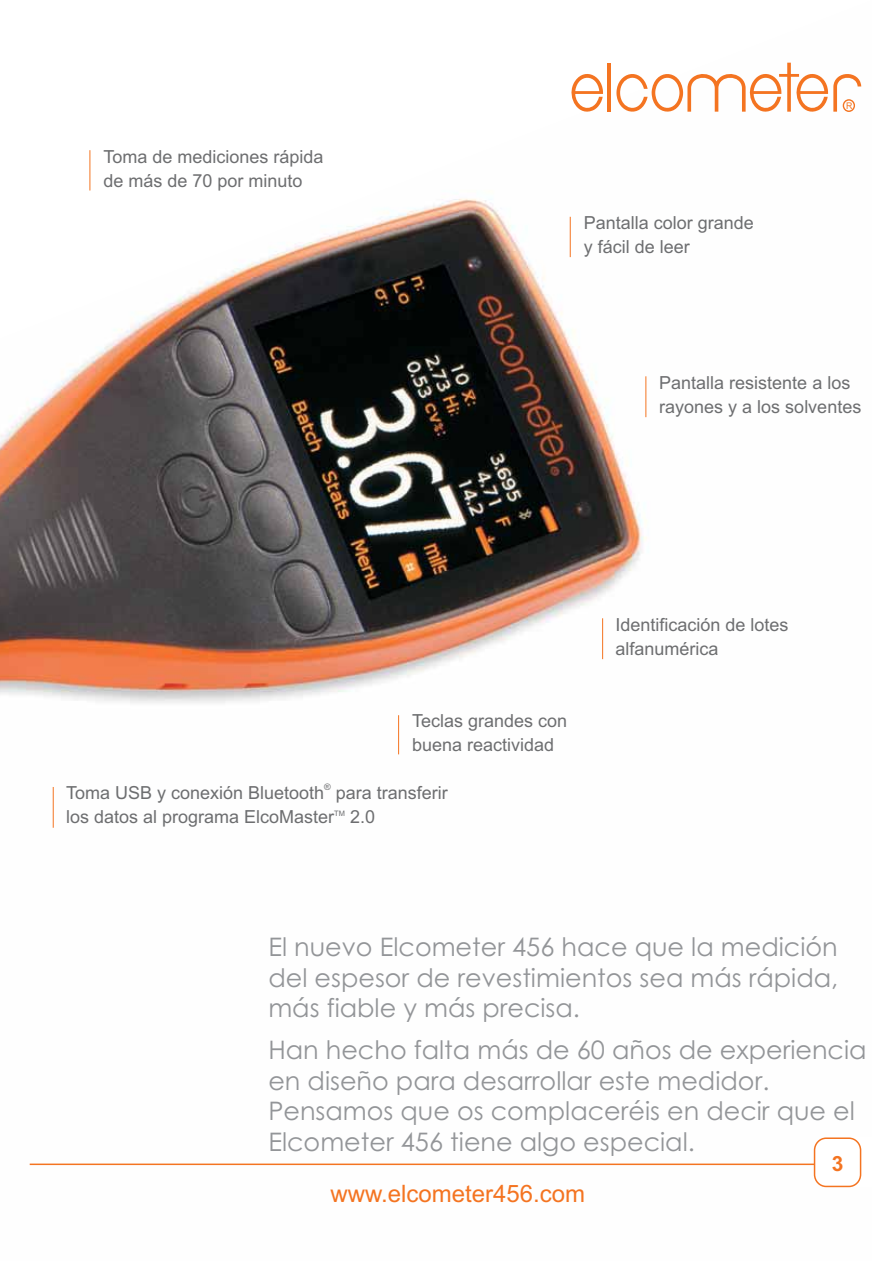
<style>
.page{position:relative;width:893px;height:1263px;background:#fff}
.page>*{position:absolute;margin:0;border:0;box-sizing:border-box;transform-origin:0 0}
.t1{font:25.5px/30.5px "Century Gothic";color:#939598;text-align:justify}
.t2{font:24px "Arial";color:#f47421}
.t3{font:700 21px "Arial";color:#f47421}
.t4{font:18px/24.2px "Arial";color:#6d6e70}
.t5{font:9.15px "Arial";color:#f47421;scale:.96 1}
.t6{font:9px "Arial";color:#6d6e70}
.t7{font:7.5px "Arial";color:#6d6e70}
</style>
<div class="page">
<img style="left:0;top:62px;width:862px;height:1126px">
<hr style="left:30px;top:1163px;width:863px;height:2px;background:#f47421">
<hr style="left:90px;top:150px;width:1px;height:41px;background:#f47421">
<div style="left:839px;top:1137px;width:54px;height:49px;background:#fff"></div>
<div style="left:814px;top:1138px;width:47px;height:48px;background:#fff;border-radius:12px"></div>
<div style="left:814px;top:1137px;width:47px;height:50px;border:2px solid #f47421;border-radius:12px"></div>
<hr style="left:570px;top:217px;width:1px;height:40px;background:#f47421">
<hr style="left:646px;top:376px;width:1px;height:41px;background:#f47421">
<hr style="left:602px;top:618px;width:1px;height:41px;background:#f47421">
<hr style="left:607px;top:63px;width:4px;height:49px;background:#f47421">
<svg style="left:567px;top:67px;width:36px;height:51px"></svg>
<svg style="left:616px;top:63px;width:245px;height:56px"></svg>
<hr style="left:53px;top:787px;width:1px;height:41px;background:#f47421">
<hr style="left:398px;top:715px;width:1px;height:39px;background:#f47421">
<p class="t4" style="left:103px;top:146px;width:222px">Toma de mediciones rápida de más de 70 por minuto</p>
<p class="t4" style="left:584px;top:213px;width:172px">Pantalla color grande y fácil de leer</p>
<p class="t5" style="left:846px;top:102px;width:8px">R</p>
<p class="t4" style="left:659px;top:372px;width:204px">Pantalla resistente a los rayones y a los solventes</p>
<p class="t4" style="left:412px;top:710px;width:157px">Teclas grandes con buena reactividad</p>
<p class="t6" style="left:324px;top:784px;width:8px">®</p>
<p class="t4" style="left:66px;top:783px;width:383px">Toma USB y conexión Bluetooth para transferir</p>
<p class="t7" style="left:334px;top:810px;width:12px">TM</p>
<p class="t4" style="left:66px;top:807px;width:310px">los datos al programa ElcoMaster 2.0</p>
<p class="t4" style="left:615px;top:614px;width:175px">Identificación de lotes alfanumérica</p>
<h1 class="t1" style="left:268px;top:934px;width:571px">El nuevo Elcometer 456 hace que la medición del espesor de revestimientos sea más rápida, más fiable y más precisa.</h1>
<h1 class="t1" style="left:268px;top:1037px;width:600px;text-align:left">Han hecho falta más de 60 años de experiencia en diseño para desarrollar este medidor.<br>Pensamos que os complaceréis en decir que el Elcometer 456 tiene algo especial.</h1>
<p class="t3" style="left:832px;top:1151px;width:13px">3</p>
<h2 class="t2" style="left:330px;top:1185px;width:256px">www.elcometer456.com</h2>
</div>
